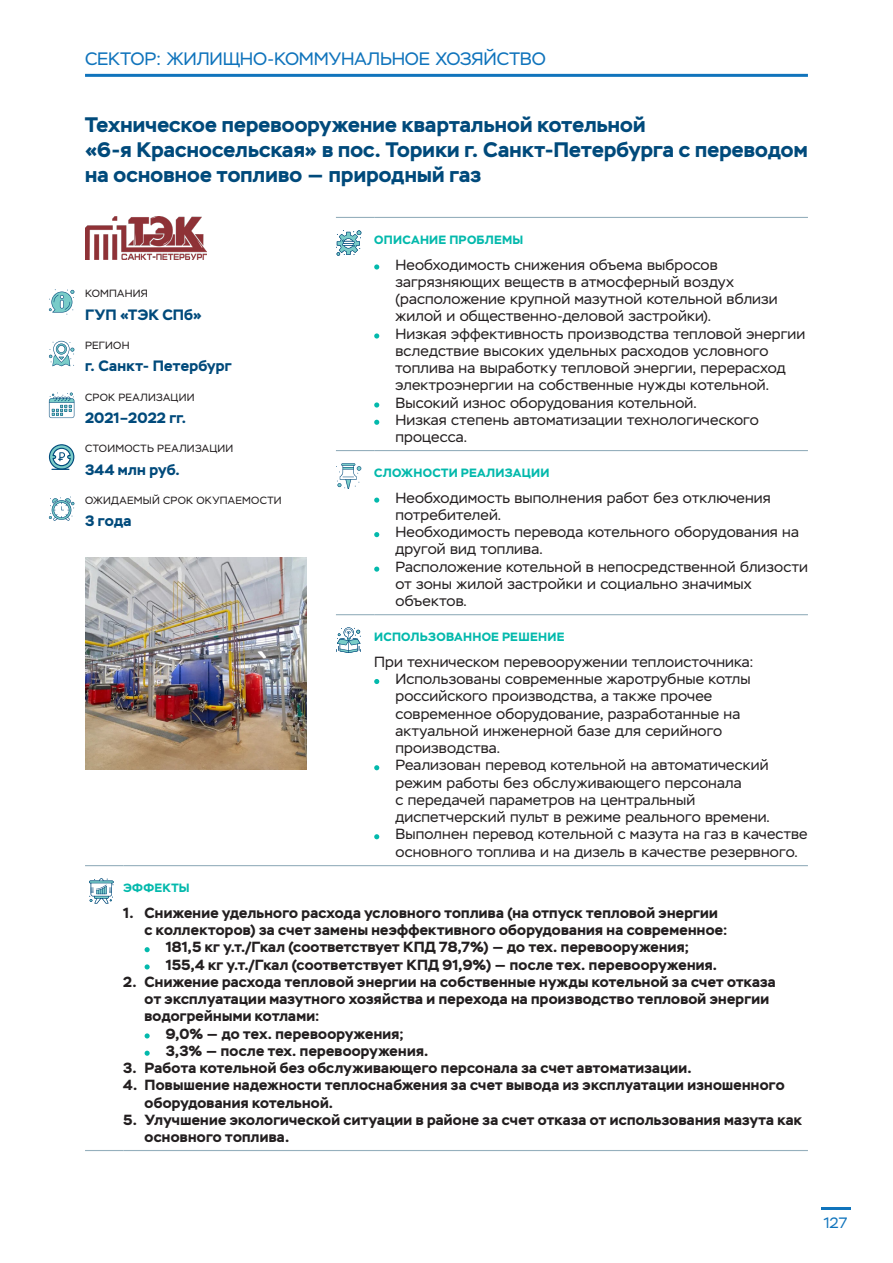
<style>
.page{position:relative;width:893px;height:1263px;background:#fff}
.page>*{position:absolute;margin:0;border:0;box-sizing:border-box;transform-origin:0 0}
.t1{font:700 21px/25.2px "Stem";letter-spacing:.01em;color:#004a7b}
.t2{font:18px "Stem";letter-spacing:-.01em;color:#1074bc}
.t3{font:700 15px "Stem";letter-spacing:.02em;color:#004a7b}
.t4{font:15px "Stem";color:#1074bc}
.t5{font:14.7px/17.2px "Stem";letter-spacing:.01em;color:#231f20}
.t6{font:700 14.7px/17.2px "Stem";letter-spacing:.02em;color:#231f20}
.t7{font:700 12px "Stem";letter-spacing:.02em;color:#03b9ac}
.t8{font:10.5px "Stem";letter-spacing:.02em;color:#231f20}
</style>
<div class="page">
<hr style="left:821px;top:1208px;width:29px;height:2px;background:#1074bc">
<hr style="left:85px;top:74px;width:723px;height:3px;background:#1074bc">
<hr style="left:336px;top:217px;width:38px;height:1px;background:#96b0bd">
<hr style="left:374px;top:217px;width:434px;height:1px;background:#96b0bd">
<hr style="left:336px;top:450px;width:38px;height:1px;background:#96b0bd">
<hr style="left:374px;top:450px;width:434px;height:1px;background:#96b0bd">
<hr style="left:336px;top:614px;width:38px;height:1px;background:#96b0bd">
<hr style="left:374px;top:614px;width:434px;height:1px;background:#96b0bd">
<svg style="left:336px;top:230px;width:25px;height:26px"></svg>
<svg style="left:374px;top:264px;width:5px;height:6px"></svg>
<svg style="left:374px;top:333px;width:5px;height:6px"></svg>
<svg style="left:374px;top:402px;width:5px;height:6px"></svg>
<svg style="left:374px;top:420px;width:5px;height:5px"></svg>
<svg style="left:336px;top:463px;width:25px;height:26px"></svg>
<svg style="left:374px;top:498px;width:5px;height:5px"></svg>
<svg style="left:374px;top:532px;width:5px;height:5px"></svg>
<svg style="left:374px;top:567px;width:5px;height:5px"></svg>
<svg style="left:336px;top:627px;width:25px;height:26px"></svg>
<svg style="left:374px;top:679px;width:5px;height:5px"></svg>
<svg style="left:374px;top:765px;width:5px;height:5px"></svg>
<svg style="left:374px;top:834px;width:5px;height:5px"></svg>
<svg style="left:49px;top:289px;width:25px;height:26px"></svg>
<svg style="left:49px;top:341px;width:25px;height:25px"></svg>
<svg style="left:49px;top:392px;width:25px;height:26px"></svg>
<svg style="left:49px;top:444px;width:25px;height:26px"></svg>
<svg style="left:49px;top:497px;width:25px;height:24px"></svg>
<img style="left:85px;top:557px;width:221px;height:213px">
<img style="left:85px;top:217px;width:121px;height:42px">
<hr style="left:85px;top:865px;width:38px;height:1px;background:#96b0bd">
<hr style="left:123px;top:865px;width:685px;height:1px;background:#96b0bd">
<hr style="left:85px;top:1150px;width:38px;height:1px;background:#96b0bd">
<hr style="left:123px;top:1150px;width:685px;height:1px;background:#96b0bd">
<svg style="left:89px;top:878px;width:25px;height:25px"></svg>
<svg style="left:145px;top:947px;width:5px;height:5px"></svg>
<svg style="left:145px;top:964px;width:5px;height:5px"></svg>
<svg style="left:145px;top:1033px;width:5px;height:5px"></svg>
<svg style="left:145px;top:1051px;width:5px;height:5px"></svg>
<p class="t2" style="left:85px;top:48px;width:462px">СЕКТОР: ЖИЛИЩНО-КОММУНАЛЬНОЕ ХОЗЯЙСТВО</p>
<h1 class="t1" style="left:85px;top:112px;width:724px">Техническое перевооружение квартальной котельной<br>«6-я Красносельская» в пос. Торики г. Санкт-Петербурга с переводом на основное топливо — природный газ</h1>
<p class="t8" style="left:85px;top:288px;width:64px">КОМПАНИЯ</p>
<p class="t3" style="left:85px;top:305px;width:118px">ГУП «ТЭК СПб»</p>
<p class="t8" style="left:85px;top:339px;width:46px">РЕГИОН</p>
<p class="t3" style="left:85px;top:356px;width:148px">г. Санкт- Петербург</p>
<p class="t8" style="left:85px;top:391px;width:111px">СРОК РЕАЛИЗАЦИИ</p>
<p class="t3" style="left:85px;top:408px;width:103px">2021–2022 гг.</p>
<p class="t8" style="left:85px;top:443px;width:150px">СТОИМОСТЬ РЕАЛИЗАЦИИ</p>
<p class="t3" style="left:85px;top:460px;width:96px">344 млн руб.</p>
<p class="t8" style="left:85px;top:494px;width:198px">ОЖИДАЕМЫЙ СРОК ОКУПАЕМОСТИ</p>
<p class="t3" style="left:85px;top:511px;width:48px">3 года</p>
<p class="t7" style="left:374px;top:232px;width:151px">ОПИСАНИЕ ПРОБЛЕМЫ</p>
<p class="t5" style="left:395px;top:256px;width:411px">Необходимость снижения объема выбросов загрязняющих веществ в атмосферный воздух (расположение крупной мазутной котельной вблизи жилой и общественно-деловой застройки).<br>Низкая эффективность производства тепловой энергии вследствие высоких удельных расходов условного топлива на выработку тепловой энергии, перерасход электроэнергии на собственные нужды котельной.<br>Высокий износ оборудования котельной.<br>Низкая степень автоматизации технологического процесса.</p>
<p class="t7" style="left:374px;top:465px;width:177px">СЛОЖНОСТИ РЕАЛИЗАЦИИ</p>
<p class="t5" style="left:395px;top:489px;width:414px">Необходимость выполнения работ без отключения потребителей.<br>Необходимость перевода котельного оборудования на другой вид топлива.<br>Расположение котельной в непосредственной близости от зоны жилой застройки и социально значимых объектов.</p>
<p class="t7" style="left:374px;top:629px;width:192px">ИСПОЛЬЗОВАННОЕ РЕШЕНИЕ</p>
<p class="t5" style="left:395px;top:653px;width:414px;text-indent:-21px">При техническом перевооружении теплоисточника:<br>Использованы современные жаротрубные котлы российского производства, а также прочее современное оборудование, разработанные на актуальной инженерной базе для серийного производства.<br>Реализован перевод котельной на автоматический режим работы без обслуживающего персонала<br>с передачей параметров на центральный диспетчерский пульт в режиме реального времени.<br>Выполнен перевод котельной с мазута на газ в качестве основного топлива и на дизель в качестве резервного.</p>
<p class="t7" style="left:123px;top:880px;width:68px">ЭФФЕКТЫ</p>
<p class="t6" style="left:123px;top:904px;width:596px">1. Снижение удельного расхода условного топлива (на отпуск тепловой энергии</p>
<p class="t6" style="left:145px;top:921px;width:584px">с коллекторов) за счет замены неэффективного оборудования на современное:</p>
<p class="t6" style="left:166px;top:938px;width:525px">181,5 кг у.т./Гкал (соответствует КПД 78,7%) — до тех. перевооружения;</p>
<p class="t6" style="left:166px;top:956px;width:553px">155,4 кг у.т./Гкал (соответствует КПД 91,9%) — после тех. перевооружения.</p>
<p class="t6" style="left:123px;top:973px;width:654px">2. Снижение расхода тепловой энергии на собственные нужды котельной за счет отказа</p>
<p class="t6" style="left:145px;top:990px;width:626px">от эксплуатации мазутного хозяйства и перехода на производство тепловой энергии</p>
<p class="t6" style="left:145px;top:1007px;width:176px">водогрейными котлами:</p>
<p class="t6" style="left:166px;top:1025px;width:239px">9,0% — до тех. перевооружения;</p>
<p class="t6" style="left:166px;top:1042px;width:264px">3,3% — после тех. перевооружения.</p>
<p class="t6" style="left:123px;top:1059px;width:570px">3. Работа котельной без обслуживающего персонала за счет автоматизации.</p>
<p class="t6" style="left:145px;top:1076px;width:642px;text-indent:-21px">4. Повышение надежности теплоснабжения за счет вывода из эксплуатации изношенного оборудования котельной.</p>
<p class="t6" style="left:145px;top:1111px;width:659px;text-indent:-21px">5. Улучшение экологической ситуации в районе за счет отказа от использования мазута как основного топлива.</p>
<p class="t4" style="left:824px;top:1214px;width:25px">127</p>
</div>
